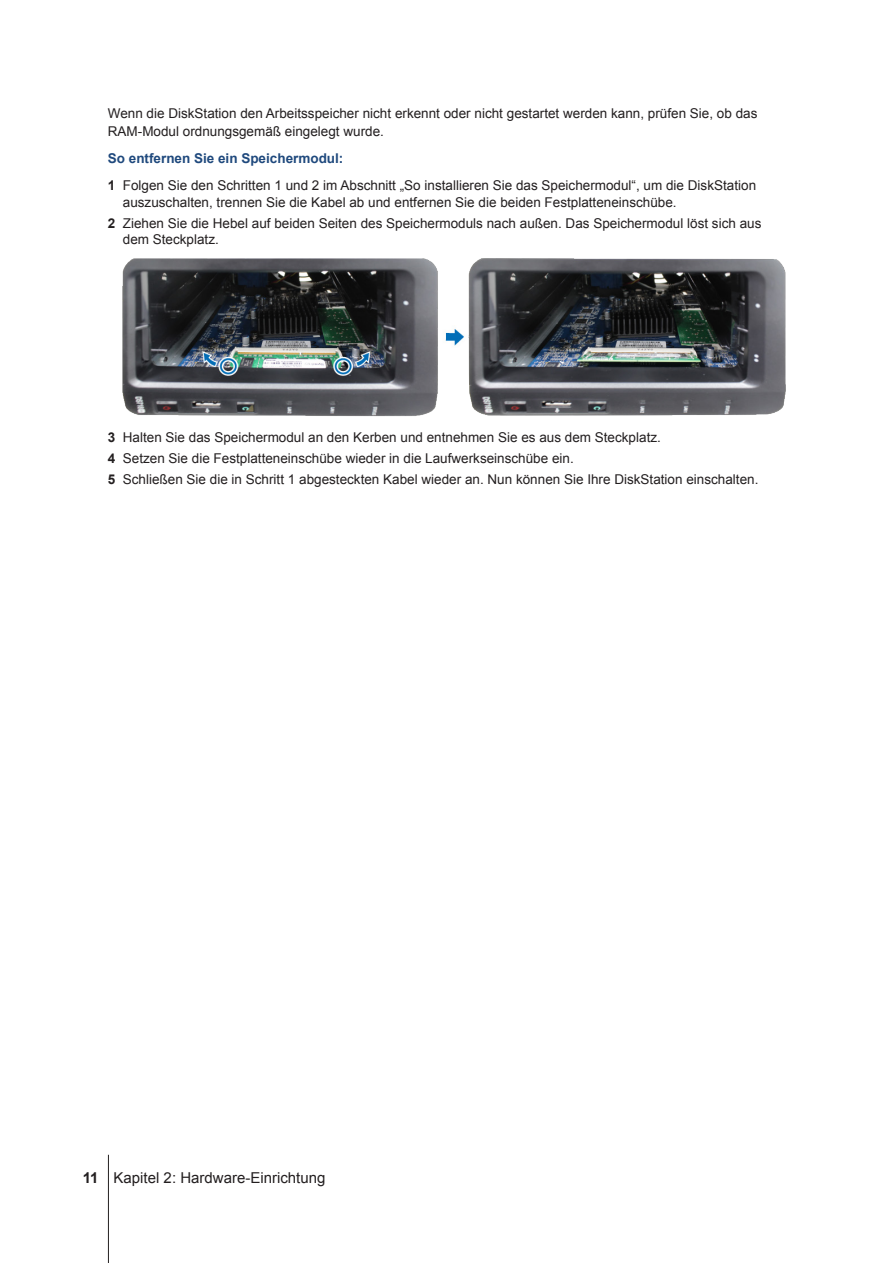
<style>
.page{position:relative;width:893px;height:1263px;background:#fff}
.page>*{position:absolute;margin:0;border:0;box-sizing:border-box;transform-origin:0 0}
.t1{font:15px "Arial";color:#231f20}
.Body-sidebar{font:13.5px/16.5px "Arial";color:#231f20}
.DisplaySentence{font:700 13.5px "Arial";color:#1f497d}
.s1{font-weight:700}
</style>
<div class="page">
<hr style="left:108px;top:1155px;width:1px;height:108px;background:#231f20">
<img style="left:123px;top:258px;width:663px;height:159px">
<p class="Body-sidebar" style="left:108px;top:105px;width:651px;line-height:18px">Wenn die DiskStation den Arbeitsspeicher nicht erkennt oder nicht gestartet werden kann, prüfen Sie, ob das<br>RAM-Modul ordnungsgemäß eingelegt wurde.</p>
<p class="DisplaySentence" style="left:108px;top:150px;width:237px">So entfernen Sie ein Speichermodul:</p>
<p class="Body-sidebar" style="left:123px;top:177px;width:635px;text-indent:-15px"><span class="s1">1</span> Folgen Sie den Schritten 1 und 2 im Abschnitt „So installieren Sie das Speichermodul“, um die DiskStation auszuschalten, trennen Sie die Kabel ab und entfernen Sie die beiden Festplatteneinschübe.</p>
<p class="Body-sidebar" style="left:123px;top:215px;width:640px;text-indent:-15px"><span class="s1">2</span> Ziehen Sie die Hebel auf beiden Seiten des Speichermoduls nach außen. Das Speichermodul löst sich aus dem Steckplatz.</p>
<p class="Body-sidebar" style="left:108px;top:429px;width:555px"><span class="s1">3</span> Halten Sie das Speichermodul an den Kerben und entnehmen Sie es aus dem Steckplatz.</p>
<p class="Body-sidebar" style="left:108px;top:450px;width:467px"><span class="s1">4</span> Setzen Sie die Festplatteneinschübe wieder in die Laufwerkseinschübe ein.</p>
<p class="Body-sidebar" style="left:108px;top:471px;width:652px"><span class="s1">5</span> Schließen Sie die in Schritt 1 abgesteckten Kabel wieder an. Nun können Sie Ihre DiskStation einschalten.</p>
<p class="t1" style="left:83px;top:1168px;width:244px"><span class="s1">11</span> Kapitel 2: Hardware-Einrichtung</p>
</div>
